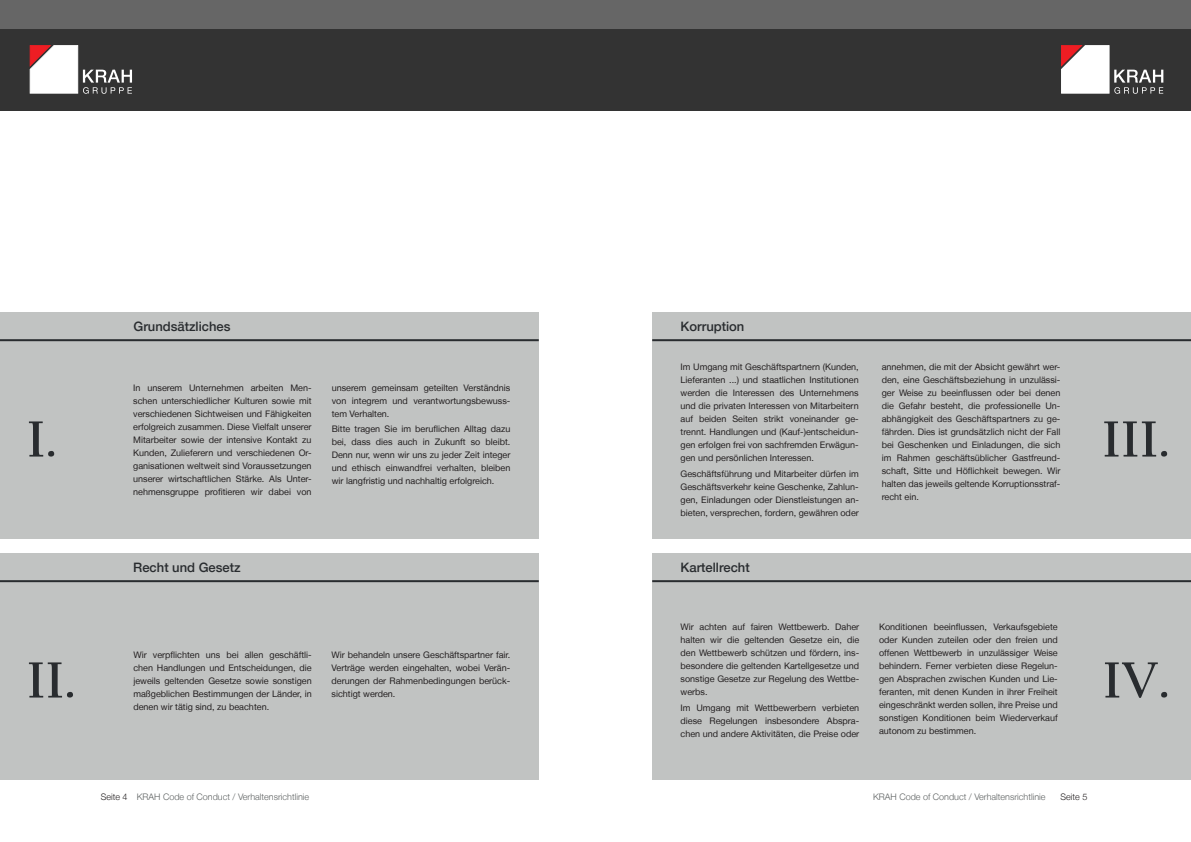
<style>
.page{position:relative;width:1191px;height:842px;background:#fff}
.page>*{position:absolute;margin:0;border:0;box-sizing:border-box;transform-origin:0 0}
.t1{font:700 53px "Californian FB";color:#292c2f}
.t2{font:500 13px "Helvetica Neue LT";color:#292c2f}
.t3{font:9px/13px "Helvetica Neue LT";color:#231f20;text-align:justify}
.t4{font:300 9px "Helvetica Neue LT";color:#5d6161}
.t5{font:300 9px "Helvetica Neue LT";color:#231f20}
.s1{color:#231f20}
</style>
<div class="page">
<div style="left:0;top:28px;width:596px;height:83px;background:#333"></div>
<svg style="left:30px;top:45px;width:102px;height:49px"></svg>
<div style="left:0;top:0;width:604px;height:28px;background:#666"></div>
<div style="left:596px;top:28px;width:595px;height:83px;background:#333"></div>
<svg style="left:1061px;top:45px;width:102px;height:49px"></svg>
<div style="left:587px;top:0;width:604px;height:28px;background:#666"></div>
<div style="left:0;top:312px;width:539px;height:227px;background:#c1c3c2"></div>
<div style="left:0;top:553px;width:539px;height:227px;background:#c1c3c2"></div>
<div style="left:652px;top:312px;width:539px;height:227px;background:#c1c3c2"></div>
<div style="left:652px;top:553px;width:539px;height:227px;background:#c1c3c2"></div>
<hr style="left:0;top:339px;width:539px;height:2px;background:#292c2f">
<hr style="left:0;top:580px;width:539px;height:2px;background:#292c2f">
<hr style="left:652px;top:580px;width:539px;height:2px;background:#292c2f">
<hr style="left:652px;top:339px;width:539px;height:2px;background:#292c2f">
<h1 class="t1" style="left:26px;top:409px;width:32px">I.</h1>
<h1 class="t1" style="left:26px;top:650px;width:51px">II.</h1>
<h2 class="t2" style="left:133px;top:318px;width:99px">Grundsätzliches</h2>
<p class="t3" style="left:133px;top:381px;width:180px">In unserem Unternehmen arbeiten Men&shy;schen unterschiedlicher Kulturen sowie mit verschiedenen Sichtweisen und Fähigkeiten erfolgreich zusammen. Diese Vielfalt unserer Mitarbeiter sowie der intensive Kontakt zu Kunden, Zulieferern und verschiedenen Or&shy;ganisationen weltweit sind Voraussetzungen unserer wirtschaftlichen Stärke. Als Unter&shy;nehmensgruppe profitieren wir dabei von</p>
<p class="t3" style="left:332px;top:381px;width:180px">unserem gemeinsam geteilten Verständnis von integrem und verantwortungsbewuss&shy;tem Verhalten.</p>
<p class="t3" style="left:332px;top:423px;width:180px">Bitte tragen Sie im beruflichen Alltag dazu bei, dass dies auch in Zukunft so bleibt.<br>Denn nur, wenn wir uns zu jeder Zeit integer und ethisch einwandfrei verhalten, bleiben wir langfristig und nachhaltig erfolgreich.</p>
<h2 class="t2" style="left:133px;top:559px;width:109px">Recht und Gesetz</h2>
<p class="t3" style="left:133px;top:648px;width:180px">Wir verpflichten uns bei allen geschäftli&shy;chen Handlungen und Entscheidungen, die jeweils geltenden Gesetze sowie sonstigen maßgeblichen Bestimmungen der Länder, in denen wir tätig sind, zu beachten.</p>
<p class="t3" style="left:331px;top:648px;width:180px">Wir behandeln unsere Geschäftspartner fair.<br>Verträge werden eingehalten, wobei Verän&shy;derungen der Rahmenbedingungen berück&shy;sichtigt werden.</p>
<h2 class="t2" style="left:680px;top:319px;width:65px">Korruption</h2>
<p class="t3" style="left:680px;top:360px;width:180px">Im Umgang mit Geschäftspartnern (Kunden, Lieferanten ...) und staatlichen Institutionen werden die Interessen des Unternehmens und die privaten Interessen von Mitarbeitern auf beiden Seiten strikt voneinander ge&shy;trennt. Handlungen und (Kauf-)entscheidun&shy;gen erfolgen frei von sachfremden Erwägun&shy;gen und persönlichen Interessen.</p>
<p class="t3" style="left:680px;top:467px;width:180px">Geschäftsführung und Mitarbeiter dürfen im Geschäftsverkehr keine Geschenke, Zahlun&shy;gen, Einladungen oder Dienstleistungen an&shy;bieten, versprechen, fordern, gewähren oder</p>
<h2 class="t2" style="left:680px;top:559px;width:71px">Kartellrecht</h2>
<p class="t3" style="left:881px;top:360px;width:180px">annehmen, die mit der Absicht gewährt wer&shy;den, eine Geschäftsbeziehung in unzulässi&shy;ger Weise zu beeinflussen oder bei denen die Gefahr besteht, die professionelle Un&shy;abhängigkeit des Geschäftspartners zu ge&shy;fährden. Dies ist grundsätzlich nicht der Fall bei Geschenken und Einladungen, die sich im Rahmen geschäftsüblicher Gastfreund&shy;schaft, Sitte und Höflichkeit bewegen. Wir halten das jeweils geltende Korruptionsstraf&shy;recht ein.</p>
<p class="t3" style="left:680px;top:620px;width:180px">Wir achten auf fairen Wettbewerb. Daher halten wir die geltenden Gesetze ein, die den Wettbewerb schützen und fördern, ins&shy;besondere die geltenden Kartellgesetze und sonstige Gesetze zur Regelung des Wettbe&shy;werbs.</p>
<p class="t3" style="left:680px;top:701px;width:180px">Im Umgang mit Wettbewerbern verbieten diese Regelungen insbesondere Abspra&shy;chen und andere Aktivitäten, die Preise oder</p>
<p class="t3" style="left:879px;top:620px;width:180px">Konditionen beeinflussen, Verkaufsgebiete oder Kunden zuteilen oder den freien und offenen Wettbewerb in unzulässiger Weise behindern. Ferner verbieten diese Regelun&shy;gen Absprachen zwischen Kunden und Lie&shy;feranten, mit denen Kunden in ihrer Freiheit eingeschränkt werden sollen, ihre Preise und sonstigen Konditionen beim Wiederverkauf autonom zu bestimmen.</p>
<h1 class="t1" style="left:1101px;top:409px;width:70px">III.</h1>
<h1 class="t1" style="left:1102px;top:650px;width:69px">IV.</h1>
<p class="t4" style="left:101px;top:791px;width:210px"><span class="s1">Seite 4</span> KRAH Code of Conduct / Verhaltensrichtlinie</p>
<p class="t4" style="left:873px;top:791px;width:174px">KRAH Code of Conduct / Verhaltensrichtlinie</p>
<p class="t5" style="left:1060px;top:791px;width:28px">Seite 5</p>
</div>
